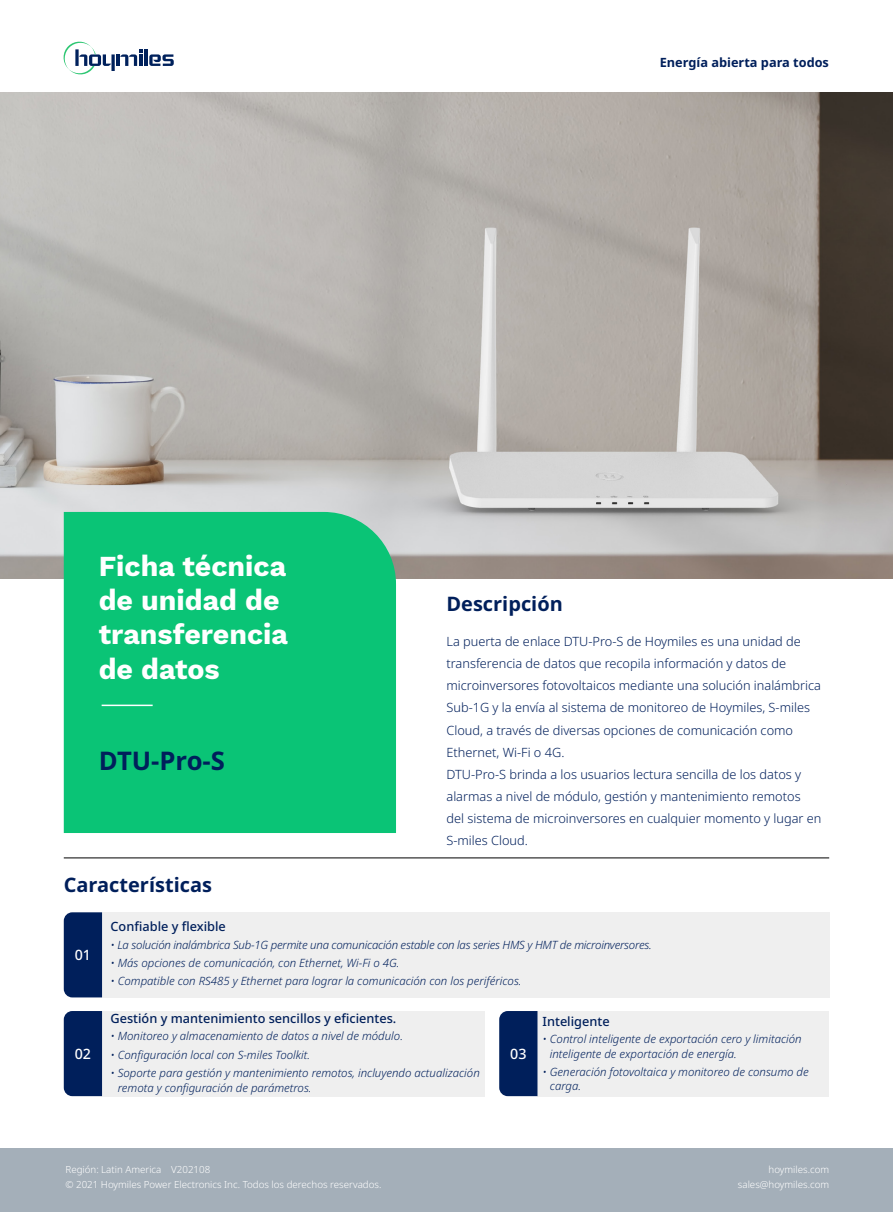
<style>
.page{position:relative;width:893px;height:1212px;background:#fff}
.page>*{position:absolute;margin:0;border:0;box-sizing:border-box;transform-origin:0 0}
.t1{font:700 28.5px/34.2px "Work Sans";color:#fff}
.t2{font:700 25.65px "Noto Sans";letter-spacing:-.01em;color:#001f5b}
.t3{font:700 19.95px "Noto Sans";color:#001f5b}
.t4{font:500 14.25px "Noto Sans";color:#fff}
.t5{font:300 12.75px/22px "Noto Sans";color:#001f5b}
.t6{font:500 12.75px "Noto Sans";color:#001f5b}
.t7{font:700 12.75px "Noto Sans";color:#001f5b}
.t8{font:italic 300 11.4px/14.2px "Noto Sans";color:#001f5b}
.t9{font:italic 300 11.4px "Noto Sans";letter-spacing:-.02em;color:#001f5b}
.t10{font:300 9.75px/15px "Noto Sans";color:#fff}
</style>
<div class="page">
<img style="left:0;top:92px;width:893px;height:486px">
<div style="left:64px;top:512px;width:332px;height:321px;background:#0ac476"></div>
<div style="left:0;top:1148px;width:893px;height:64px;background:#a4afb9"></div>
<hr style="left:64px;top:858px;width:765px;height:1px;background:#000">
<hr style="left:102px;top:704px;width:51px;height:2px;background:#fff">
<div style="left:102px;top:912px;width:727px;height:85px;background:#efefef"></div>
<div style="left:102px;top:1011px;width:383px;height:85px;background:#efefef"></div>
<div style="left:537px;top:1011px;width:292px;height:85px;background:#efefef"></div>
<div style="left:64px;top:912px;width:38px;height:85px;background:#001f5b"></div>
<div style="left:64px;top:1011px;width:38px;height:85px;background:#001f5b"></div>
<div style="left:499px;top:1011px;width:38px;height:85px;background:#001f5b"></div>
<hr style="left:144px;top:50px;width:3px;height:16px;background:#00215c">
<svg style="left:149px;top:54px;width:25px;height:12px"></svg>
<svg style="left:63px;top:41px;width:79px;height:34px"></svg>
<p class="t7" style="left:660px;top:53px;width:171px">Energía abierta para todos</p>
<h1 class="t1" style="left:99px;top:548px;width:191px">Ficha técnica de unidad de transferencia de datos</h1>
<h2 class="t2" style="left:99px;top:743px;width:128px">DTU-Pro-S</h2>
<h3 class="t3" style="left:64px;top:871px;width:150px">Características</h3>
<h3 class="t3" style="left:446px;top:589px;width:118px">Descripción</h3>
<p class="t5" style="left:446px;top:631px;width:377px">La puerta de enlace DTU-Pro-S de Hoymiles es una unidad de transferencia de datos que recopila información y datos de microinversores fotovoltaicos mediante una solución inalámbrica Sub-1G y la envía al sistema de monitoreo de Hoymiles, S-miles Cloud, a través de diversas opciones de comunicación como Ethernet, Wi-Fi o 4G.<br>DTU-Pro-S brinda a los usuarios lectura sencilla de los datos y alarmas a nivel de módulo, gestión y mantenimiento remotos<br>del sistema de microinversores en cualquier momento y lugar en S-miles Cloud.</p>
<p class="t6" style="left:111px;top:917px;width:117px">Confiable y flexible</p>
<p class="t9" style="left:111px;top:937px;width:543px">• La solución inalámbrica Sub-1G permite una comunicación estable con las series HMS y HMT de microinversores.</p>
<p class="t8" style="left:111px;top:956px;width:291px">• Más opciones de comunicación, con Ethernet, Wi-Fi o 4G.</p>
<p class="t8" style="left:111px;top:974px;width:413px">• Compatible con RS485 y Ethernet para lograr la comunicación con los periféricos.</p>
<p class="t6" style="left:111px;top:1009px;width:287px">Gestión y mantenimiento sencillos y eficientes.</p>
<p class="t8" style="left:111px;top:1029px;width:294px">• Monitoreo y almacenamiento de datos a nivel de módulo.</p>
<p class="t8" style="left:111px;top:1048px;width:201px">• Configuración local con S-miles Toolkit.</p>
<p class="t8" style="left:118px;top:1066px;width:363px;text-indent:-7px">• Soporte para gestión y mantenimiento remotos, incluyendo actualización remota y configuración de parámetros.</p>
<p class="t4" style="left:75px;top:945px;width:18px">01</p>
<p class="t6" style="left:543px;top:1012px;width:69px">Inteligente</p>
<p class="t8" style="left:550px;top:1032px;width:253px;text-indent:-7px">• Control inteligente de exportación cero y limitación inteligente de exportación de energía.</p>
<p class="t8" style="left:550px;top:1065px;width:260px;text-indent:-7px">• Generación fotovoltaica y monitoreo de consumo de carga.</p>
<p class="t4" style="left:75px;top:1043px;width:18px">02</p>
<p class="t4" style="left:510px;top:1043px;width:18px">03</p>
<p class="t10" style="left:65px;top:1162px;width:317px">Región: Latin America V202108<br>© 2021 Hoymiles Power Electronics Inc. Todos los derechos reservados.</p>
<p class="t10" style="left:738px;top:1162px;width:93px;text-align:right">hoymiles.com sales@hoymiles.com</p>
</div>
